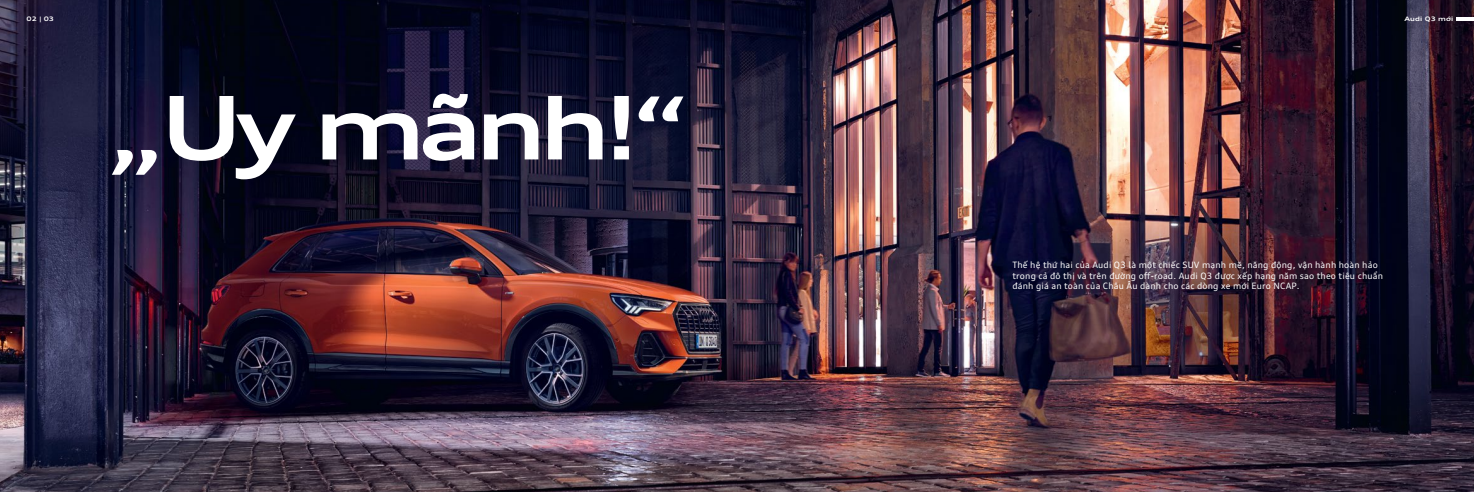
<style>
.page{position:relative;width:1474px;height:492px;background:#fff}
.page>*{position:absolute;margin:0;border:0;box-sizing:border-box;transform-origin:0 0}
.t1{font:700 expanded 87.5px "Audi Type VN";letter-spacing:-.07em;color:#fff}
.t2{font:8.75px/10.5px "Audi Type VN";letter-spacing:.02em;color:#fff}
.t3{font:700 expanded 6.12px "Audi Type VN";letter-spacing:.02em;color:#fff}
</style>
<div class="page">
<img style="left:0;top:0;width:1473px;height:491px">
<hr style="left:1456px;top:17px;width:17px;height:4px;background:#fff">
<p class="t3" style="left:26px;top:14px;width:29px">02 | 03</p>
<p class="t3" style="left:1404px;top:14px;width:50px">Audi Q3 mới</p>
<h1 class="t1" style="left:108px;top:60px;width:580px">„Uy mãnh!“</h1>
<p class="t2" style="left:1012px;top:259px;width:372px">Thế hệ thứ hai của Audi Q3 là một chiếc SUV mạnh mẽ, năng động, vận hành hoàn hảo trong cả đô thị và trên đường off-road. Audi Q3 được xếp hạng năm sao theo tiêu chuẩn đánh giá an toàn của Châu Âu dành cho các dòng xe mới Euro NCAP.</p>
</div>
